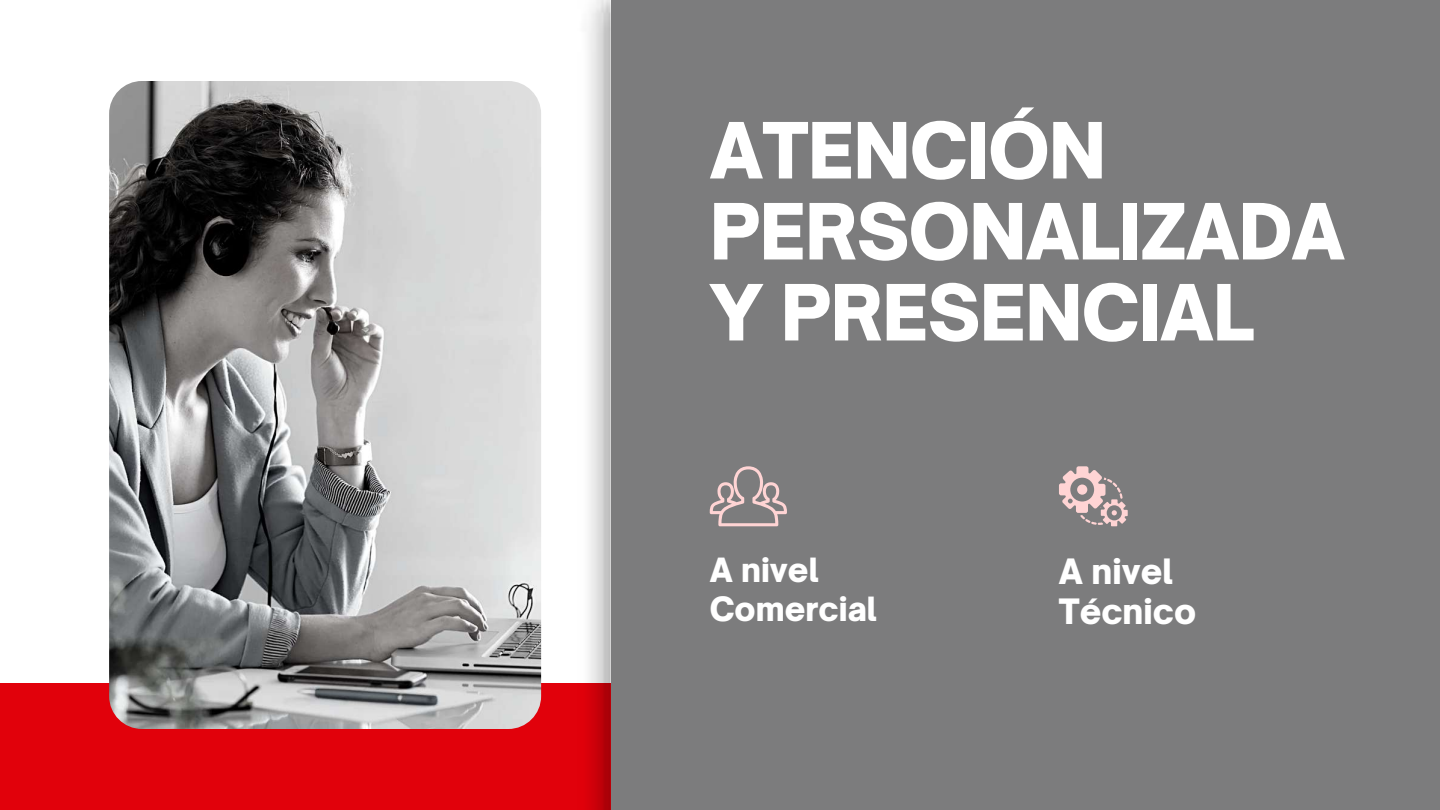
<style>
.page{position:relative;width:1440px;height:810px;background:#fff}
.page>*{position:absolute;margin:0;border:0;box-sizing:border-box;transform-origin:0 0}
.t1{font:900 74.1px/81px "Open Sauce One";letter-spacing:-.01em;color:#fff}
.t2{font:900 33.5px/40.5px "Open Sauce One";color:#fff}
.t3{font:900 32px/39px "Open Sauce One";color:#fff}
</style>
<div class="page">
<div style="left:0;top:683px;width:1440px;height:127px;background:#e1010b"></div>
<img style="left:588px;top:0;width:23px;height:810px">
<div style="left:611px;top:0;width:829px;height:810px;background:#7c7c7d"></div>
<img style="left:109px;top:81px;width:432px;height:648px;border-radius:33px">
<svg style="left:1059px;top:466px;width:69px;height:60px"></svg>
<div style="left:1077px;top:484px;width:10px;height:11px;background:#ffd4d4;border-radius:50%"></div>
<svg style="left:710px;top:466px;width:77px;height:60px"></svg>
<p class="t1" style="left:710px;top:110px;width:637px">ATENCIÓN<br>PERSONALIZADA<br>Y PRESENCIAL</p>
<p class="t3" style="left:710px;top:551px;width:169px">A nivel<br>Comercial</p>
<p class="t2" style="left:1059px;top:551px;width:139px">A nivel<br>Técnico</p>
</div>
